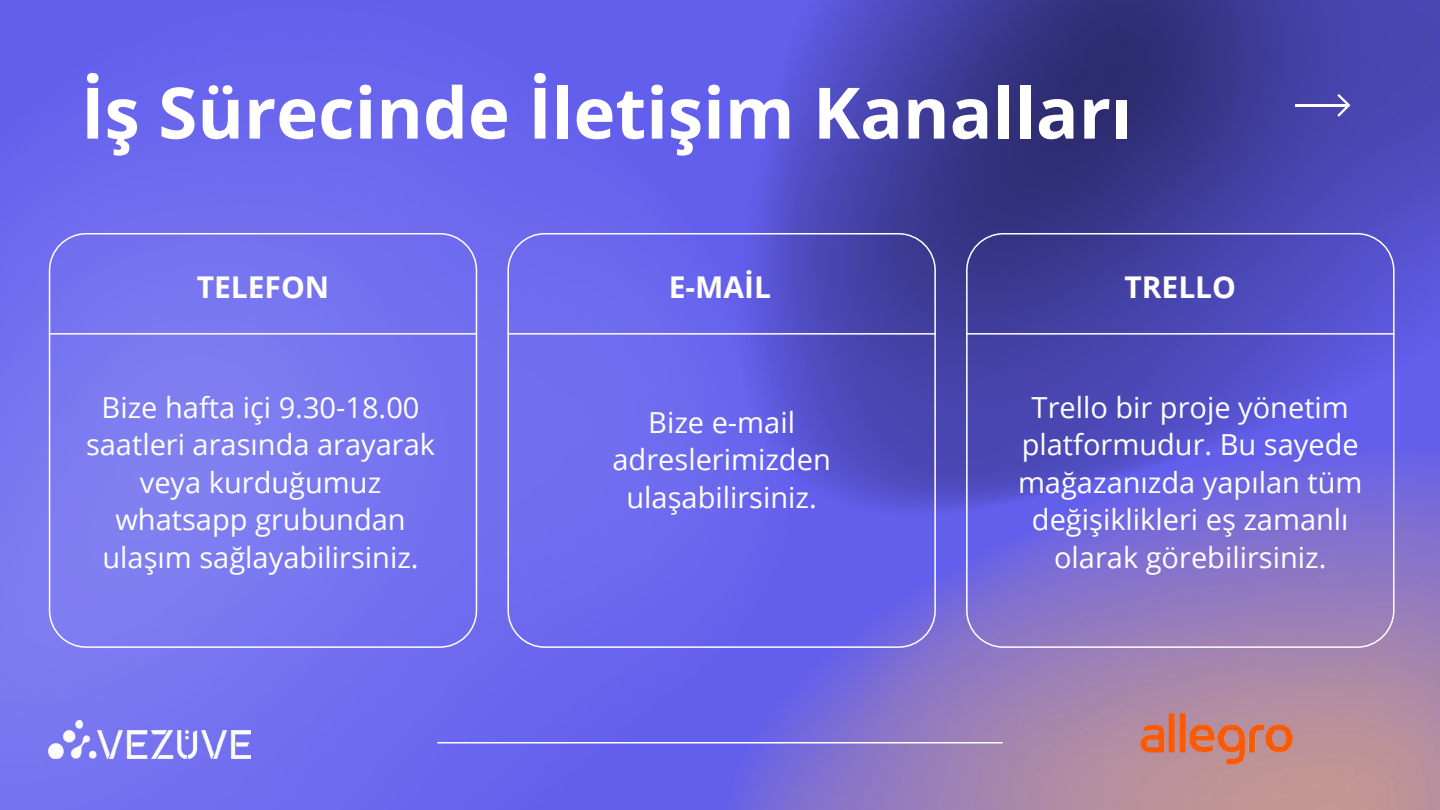
<style>
.page{position:relative;width:1440px;height:810px;background:#fff}
.page>*{position:absolute;margin:0;border:0;box-sizing:border-box;transform-origin:0 0}
.t1{font:700 71px "Open Sans";color:#fff}
.t2{font:700 30px "Open Sans";color:#fff}
.t3{font:29px/37.5px "Open Sans";color:#fff;text-align:center}
</style>
<div class="page">
<img style="left:966px;top:0;width:474px;height:443px">
<img style="left:966px;top:443px;width:474px;height:367px">
<img style="left:0;top:0;width:966px;height:810px">
<svg style="left:966px;top:233px;width:428px;height:415px;background:#655cc5"></svg>
<hr style="left:437px;top:742px;width:566px;height:2px;background:#fff">
<svg style="left:49px;top:233px;width:428px;height:415px;background:#7a78f0"></svg>
<svg style="left:507px;top:233px;width:429px;height:415px;background:#6662e1"></svg>
<hr style="left:49px;top:333px;width:428px;height:2px;background:#fff">
<hr style="left:507px;top:333px;width:429px;height:2px;background:#fff">
<hr style="left:1296px;top:104px;width:53px;height:2px;background:#fff">
<svg style="left:1337px;top:94px;width:13px;height:23px"></svg>
<hr style="left:966px;top:333px;width:429px;height:2px;background:#fff">
<img style="left:49px;top:721px;width:202px;height:37px">
<img style="left:1138px;top:694px;width:158px;height:88px">
<h1 class="t1" style="left:81px;top:63px;width:1053px">İş Sürecinde İletişim Kanalları</h1>
<p class="t2" style="left:197px;top:266px;width:134px">TELEFON</p>
<p class="t2" style="left:669px;top:266px;width:104px">E-MAİL</p>
<p class="t3" style="left:86px;top:388px;width:351px">Bize hafta içi 9.30-18.00 saatleri arasında arayarak veya kurduğumuz whatsapp grubundan ulaşım sağlayabilirsiniz.</p>
<p class="t3" style="left:613px;top:403px;width:220px">Bize e-mail adreslerimizden ulaşabilirsiniz.</p>
<p class="t2" style="left:1124px;top:266px;width:113px">TRELLO</p>
<p class="t3" style="left:1018px;top:388px;width:346px">Trello bir proje yönetim platformudur. Bu sayede mağazanızda yapılan tüm değişiklikleri eş zamanlı olarak görebilirsiniz.</p>
</div>
